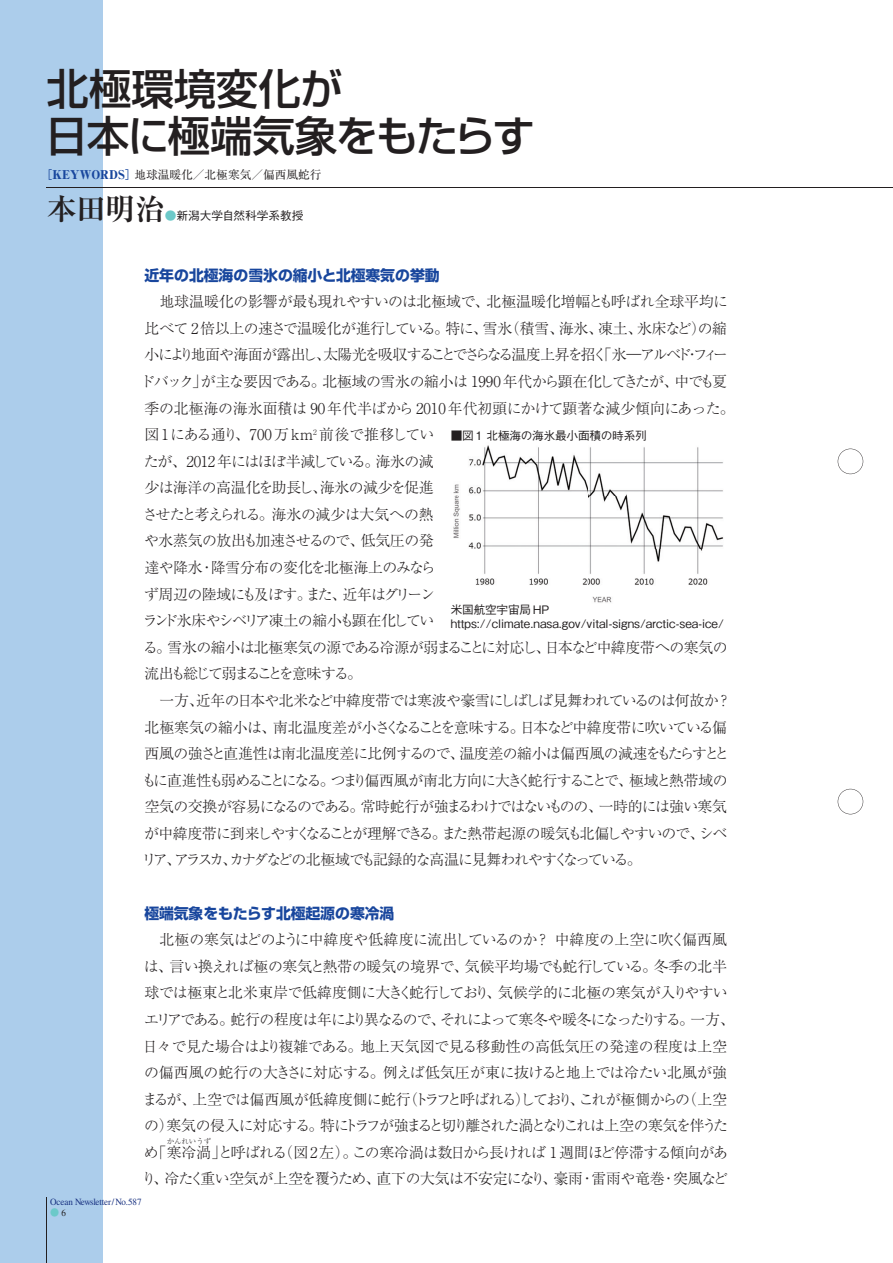
<style>
.page{position:relative;width:893px;height:1263px;background:#fff}
.page>*{position:absolute;margin:0;border:0;box-sizing:border-box;transform-origin:0 0}
.t1{font:500 42.45px/46.8px "Shin Go Pro";letter-spacing:-.02em;color:#231f20}
.t2{font:700 29.7px "Ryumin Pro";color:#231f20}
.t3{font:300 14.85px/26.5px "Ryumin Pro";letter-spacing:-.04em;color:#231f20}
.t4{font:300 14.85px/26.5px "Ryumin Pro";letter-spacing:-.06em;color:#231f20}
.t5{font:700 14.85px "Shin Go Pro";letter-spacing:-.015em;color:#18469d}
.t6{font:500 11.7px/13.8px "Gothic BBB Pro";color:#231f20}
.t7{font:11.7px "Ryumin Pro";color:#231f20}
.t8{font:500 11.7px "Gothic BBB Pro";letter-spacing:-.02em;color:#231f20}
.t9{font:9.45px "Times LT Std";letter-spacing:-.02em;color:#183181;scale:.95 1}
.t10{font:500 9.45px "Gothic BBB Pro";color:#6cc9c9;scale:.95 1}
.t11{font:300 7.5px "Ryumin Pro";color:#231f20}
.s1{font-weight:900;color:#18469d}
.s2{color:#6cc9c9}
.s3{font-family:"Times LT Std";font-weight:400;color:#231f20}
</style>
<div class="page">
<div style="left:0;top:0;width:102px;height:1263px;background:#accdeb"></div>
<hr style="left:47px;top:1197px;width:1px;height:66px;background:#231f20">
<svg style="left:838px;top:449px;width:25px;height:25px"></svg>
<svg style="left:838px;top:789px;width:25px;height:25px"></svg>
<hr style="left:47px;top:187px;width:846px;height:1px;background:#231f20">
<img style="left:453px;top:445px;width:271px;height:158px">
<h1 class="t1" style="left:46px;top:61px;width:491px">北極環境変化が<br>日本に極端気象をもたらす</h1>
<h2 class="t2" style="left:47px;top:185px;width:119px">本田明治</h2>
<p class="t7" style="left:41px;top:166px;width:282px"><span class="s1">［KEYWORDS］</span>地球温暖化／北極寒気／偏西風蛇行</p>
<p class="t6" style="left:165px;top:207px;width:140px"><span class="s2">●</span>新潟大学自然科学系教授</p>
<p class="t5" style="left:145px;top:263px;width:297px">近年の北極海の雪氷の縮小と北極寒気の挙動</p>
<p class="t3" style="left:140px;top:287px;width:596px;text-indent:19px">地球温暖化の影響が最も現れやすいのは北極域で、北極温暖化増幅とも呼ばれ全球平均に比べて 2 倍以上の速さで温暖化が進行している。特に、雪氷（積雪、海氷、凍土、氷床など）の縮小により地面や海面が露出し、太陽光を吸収することでさらなる温度上昇を招く「氷―アルベド・フィードバック」が主な要因である。北極域の雪氷の縮小は 1990 年代から顕在化してきたが、中でも夏季の北極海の海氷面積は 90年代半ばから2010年代初頭にかけて顕著な減少傾向にあった。図1にある通り、700万km<sup>2</sup> 前後で推移してい<br>たが、2012 年にはほぼ半減している。海氷の減<br>少は海洋の高温化を助長し、海氷の減少を促進<br>させたと考えられる。海氷の減少は大気への熱<br>や水蒸気の放出も加速させるので、低気圧の発<br>達や降水・降雪分布の変化を北極海上のみなら<br>ず周辺の陸域にも及ぼす。また、近年はグリーン<br>ランド氷床やシベリア凍土の縮小も顕在化してい<br>る。雪氷の縮小は北極寒気の源である冷源が弱まることに対応し、日本など中緯度帯への寒気の流出も総じて弱まることを意味する。</p>
<p class="t4" style="left:142px;top:686px;width:591px;text-indent:18px">一方、近年の日本や北米など中緯度帯では寒波や豪雪にしばしば見舞われているのは何故か？北極寒気の縮小は、南北温度差が小さくなることを意味する。日本など中緯度帯に吹いている偏西風の強さと直進性は南北温度差に比例するので、温度差の縮小は偏西風の減速をもたらすとともに直進性も弱めることになる。つまり偏西風が南北方向に大きく蛇行することで、極域と熱帯域の空気の交換が容易になるのである。常時蛇行が強まるわけではないものの、一時的には強い寒気が中緯度帯に到来しやすくなることが理解できる。また熱帯起源の暖気も北偏しやすいので、シベリア、アラスカ、カナダなどの北極域でも記録的な高温に見舞われやすくなっている。</p>
<p class="t5" style="left:145px;top:901px;width:251px">極端気象をもたらす北極起源の寒冷渦</p>
<p class="t3" style="left:142px;top:925px;width:594px;text-indent:17px">北極の寒気はどのように中緯度や低緯度に流出しているのか？ 中緯度の上空に吹く偏西風は、言い換えれば極の寒気と熱帯の暖気の境界で、気候平均場でも蛇行している。冬季の北半球では極東と北米東岸で低緯度側に大きく蛇行しており、気候学的に北極の寒気が入りやすいエリアである。蛇行の程度は年により異なるので、それによって寒冬や暖冬になったりする。一方、日々で見た場合はより複雑である。地上天気図で見る移動性の高低気圧の発達の程度は上空の偏西風の蛇行の大きさに対応する。例えば低気圧が東に抜けると地上では冷たい北風が強まるが、上空では偏西風が低緯度側に蛇行（トラフと呼ばれる）しており、これが極側からの（上空の）寒気の侵入に対応する。特にトラフが強まると切り離された渦となりこれは上空の寒気を伴うため「寒冷渦」と呼ばれる（図 2 左）。この寒冷渦は数日から長ければ 1 週間ほど停滞する傾向があ</p>
<p class="t8" style="left:451px;top:426px;width:198px">■図1 北極海の海氷最小面積の時系列</p>
<p class="t6" style="left:451px;top:601px;width:275px">米国航空宇宙局HP　https://climate.nasa.gov/vital-signs/arctic-sea-ice/</p>
<p class="t11" style="left:167px;top:1135px;width:46px">かんれいうず</p>
<p class="t3" style="left:142px;top:1164px;width:588px">り、冷たく重い空気が上空を覆うため、直下の大気は不安定になり、豪雨・雷雨や竜巻・突風など</p>
<p class="t9" style="left:50px;top:1196px;width:98px">Ocean Newsletter /No.587</p>
<p class="t10" style="left:50px;top:1204px;width:18px">●<span class="s3">6</span></p>
</div>
